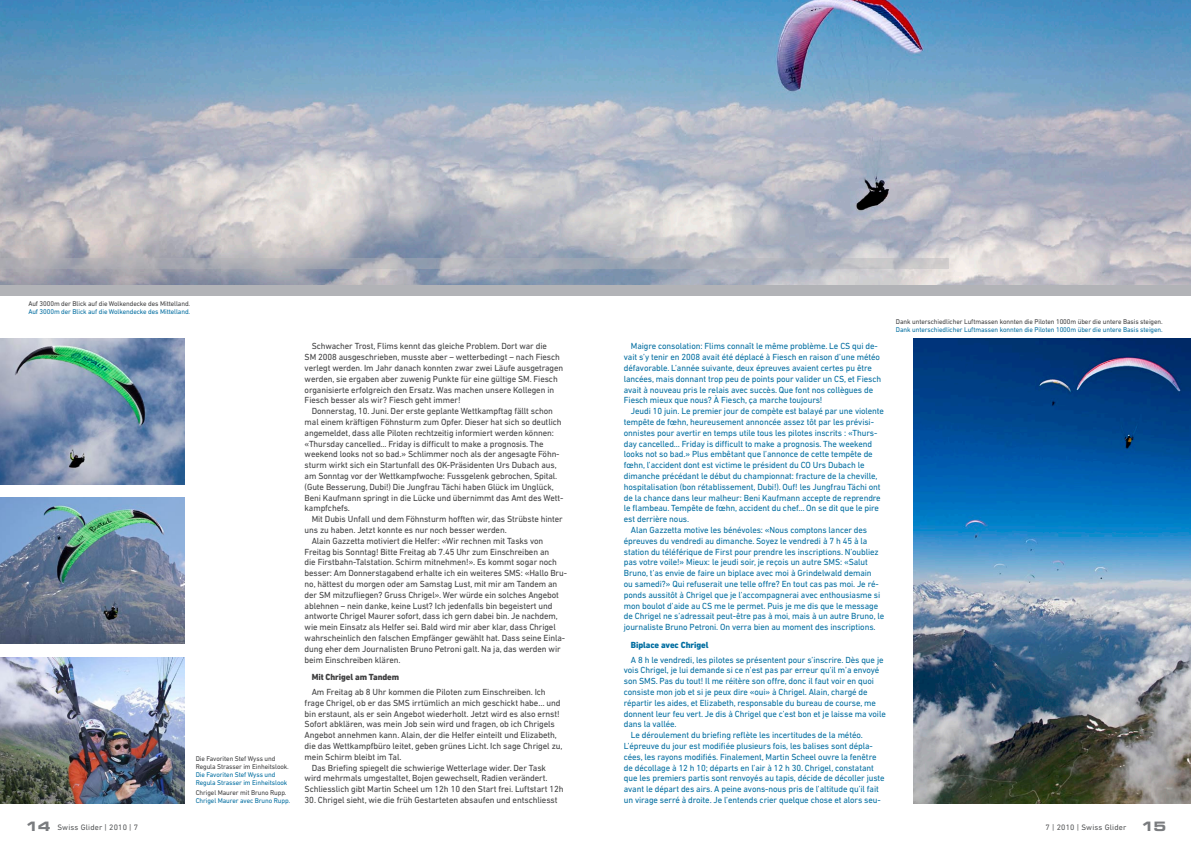
<style>
.page{position:relative;width:1191px;height:842px;background:#fff}
.page>*{position:absolute;margin:0;border:0;box-sizing:border-box;transform-origin:0 0}
.Lauftext_mit_Einzug{font:9px/10.8px "DIN Next LT Pro";letter-spacing:-.01em;color:#006da0}
.Lauftext_mit_Einzug-2{font:9px/10.8px "DIN Next LT Pro";letter-spacing:-.01em;color:#3e3e3f}
.Zwischentitel_d{font:800 9px "DIN Next LT Pro";letter-spacing:-.01em;color:#3e3e3f}
.Zwischentitel_d-2{font:800 9px "DIN Next LT Pro";letter-spacing:-.01em;color:#006da0}
.t1{font:8px "DIN Next LT Pro";letter-spacing:.02em;color:#545557}
.Bildlegende{font:7px/8px "DIN Next LT Pro";letter-spacing:-.01em;color:#3e3e3f}
.Bildlegende-2{font:7px/8px "DIN Next LT Pro";letter-spacing:-.01em;color:#006da0}
.s1{color:#006da0}
.s2{color:#3e3e3f}
.s3{font-family:"Eurostile Bold Extended Two";font-size:13px;color:#7a7c7f}
</style>
<div class="page">
<img style="left:0;top:0;width:1191px;height:285px">
<div style="left:0;top:285px;width:1191px;height:10px;background:#b2b3b7"></div>
<img style="left:0;top:339px;width:185px;height:146px">
<img style="left:0;top:658px;width:185px;height:145px">
<img style="left:0;top:498px;width:185px;height:146px">
<img style="left:914px;top:339px;width:277px;height:464px">
<svg style="left:0;top:258px;width:948px;height:10px;background:#acafb7"></svg>
<p class="Bildlegende" style="left:28px;top:300px;width:163px">Auf 3000m der Blick auf die Wolkendecke des Mittelland.<br><span class="s1">Auf 3000m der Blick auf die Wolkendecke des Mittelland.</span></p>
<p class="Bildlegende" style="left:196px;top:754px;width:95px">Die Favoriten Stef Wyss und<br>Regula Strasser im Einheitslook.<br><span class="s1">Die Favoriten Stef Wyss und<br>Regula Strasser im Einheitslook</span></p>
<p class="Bildlegende-2" style="left:196px;top:788px;width:96px"><span class="s2">Chrigel Maurer mit Bruno Rupp.<br></span>Chrigel Maurer avec Bruno Rupp.</p>
<p class="Lauftext_mit_Einzug-2" style="left:305px;top:341px;width:260px;text-indent:7px">Schwacher Trost, Flims kennt das gleiche Problem. Dort war die<br>SM 2008 ausgeschrieben, musste aber – wetterbedingt – nach Fiesch verlegt werden. Im Jahr danach konnten zwar zwei Läufe ausgetragen werden, sie ergaben aber zuwenig Punkte für eine gültige SM. Fiesch organisierte erfolgreich den Ersatz. Was machen unsere Kollegen in Fiesch besser als wir? Fiesch geht immer!</p>
<p class="Lauftext_mit_Einzug-2" style="left:305px;top:406px;width:260px;text-indent:7px">Donnerstag, 10. Juni. Der erste geplante Wettkampftag fällt schon mal einem kräftigen Föhnsturm zum Opfer. Dieser hat sich so deutlich angemeldet, dass alle Piloten rechtzeitig informiert werden können: «Thursday cancelled... Friday is difficult to make a prognosis. The weekend looks not so bad.» Schlimmer noch als der angesagte Föhn&shy;sturm wirkt sich ein Startunfall des OK-Präsidenten Urs Dubach aus, am Sonntag vor der Wettkampfwoche: Fussgelenk gebrochen, Spital. (Gute Besserung, Dubi!) Die Jungfrau Tächi haben Glück im Unglück, Beni Kaufmann springt in die Lücke und übernimmt das Amt des Wett&shy;kampfchefs.</p>
<p class="Lauftext_mit_Einzug-2" style="left:305px;top:514px;width:260px;text-indent:7px">Mit Dubis Unfall und dem Föhnsturm hofften wir, das Strübste hinter uns zu haben. Jetzt konnte es nur noch besser werden.</p>
<p class="Lauftext_mit_Einzug-2" style="left:305px;top:535px;width:264px;text-indent:7px">Alain Gazzetta motiviert die Helfer: «Wir rechnen mit Tasks von Freitag bis Sonntag! Bitte Freitag ab 7.45 Uhr zum Einschreiben an<br>die Firstbahn-Talstation. Schirm mitnehmen!». Es kommt sogar noch besser: Am Donnerstagabend erhalte ich ein weiteres SMS: «Hallo Bru&shy;no, hättest du morgen oder am Samstag Lust, mit mir am Tandem an der SM mitzufliegen? Gruss Chrigel». Wer würde ein solches Angebot ablehnen – nein danke, keine Lust? Ich jedenfalls bin begeistert und antworte Chrigel Maurer sofort, dass ich gern dabei bin. Je nachdem, wie mein Einsatz als Helfer sei. Bald wird mir aber klar, dass Chrigel wahrscheinlich den falschen Empfänger gewählt hat. Dass seine Einla&shy;dung eher dem Journalisten Bruno Petroni galt. Na ja, das werden wir beim Einschreiben klären.</p>
<p class="Zwischentitel_d" style="left:312px;top:672px;width:89px">Mit Chrigel am Tandem</p>
<p class="Lauftext_mit_Einzug-2" style="left:305px;top:686px;width:259px;text-indent:7px">Am Freitag ab 8 Uhr kommen die Piloten zum Einschreiben. Ich frage Chrigel, ob er das SMS irrtümlich an mich geschickt habe… und bin erstaunt, als er sein Angebot wiederholt. Jetzt wird es also ernst!<br>Sofort abklären, was mein Job sein wird und fragen, ob ich Chrigels Angebot annehmen kann. Alain, der die Helfer einteilt und Elizabeth, die das Wettkampfbüro leitet, geben grünes Licht. Ich sage Chrigel zu, mein Schirm bleibt im Tal.</p>
<p class="Lauftext_mit_Einzug-2" style="left:305px;top:762px;width:260px;text-indent:7px">Das Briefing spiegelt die schwierige Wetterlage wider. Der Task wird mehrmals umgestaltet, Bojen gewechselt, Radien verändert.<br>Schliesslich gibt Martin Scheel um 12h 10 den Start frei. Luftstart 12h</p>
<p class="Lauftext_mit_Einzug-2" style="left:305px;top:794px;width:254px">30. Chrigel sieht, wie die früh Gestarteten absaufen und entschliesst</p>
<p class="Lauftext_mit_Einzug" style="left:624px;top:341px;width:259px;text-indent:7px">Maigre consolation: Flims connaît le même problème. Le CS qui de&shy;vait s’y tenir en 2008 avait été déplacé à Fiesch en raison d’une météo défavorable. L’année suivante, deux épreuves avaient certes pu être lancées, mais donnant trop peu de points pour valider un CS, et Fiesch avait à nouveau pris le relais avec succès. Que font nos collègues de Fiesch mieux que nous? À Fiesch, ça marche toujours!</p>
<p class="Lauftext_mit_Einzug" style="left:624px;top:406px;width:262px;text-indent:7px">Jeudi 10 juin. Le premier jour de compète est balayé par une violente tempête de fœhn, heureusement annoncée assez tôt par les prévisi&shy;onnistes pour avertir en temps utile tous les pilotes inscrits : «Thurs&shy;day cancelled... Friday is difficult to make a prognosis. The weekend looks not so bad.» Plus embêtant que l’annonce de cette tempête de fœhn, l’accident dont est victime le président du CO Urs Dubach le dimanche précédant le début du championnat: fracture de la cheville, hospitalisation (bon rétablissement, Dubi!). Ouf! les Jungfrau Tächi ont de la chance dans leur malheur: Beni Kaufmann accepte de reprendre le flambeau. Tempête de fœhn, accident du chef… On se dit que le pire est derrière nous.</p>
<p class="Lauftext_mit_Einzug" style="left:624px;top:524px;width:262px;text-indent:7px">Alan Gazzetta motive les bénévoles: «Nous comptons lancer des épreuves du vendredi au dimanche. Soyez le vendredi à 7 h 45 à la station du téléférique de First pour prendre les inscriptions. N’oubliez pas votre voile!» Mieux: le jeudi soir, je reçois un autre SMS: «Salut Bruno, t’as envie de faire un biplace avec moi à Grindelwald demain<br>ou samedi?» Qui refuserait une telle offre? En tout cas pas moi. Je ré&shy;ponds aussitôt à Chrigel que je l’accompagnerai avec enthousiasme si mon boulot d’aide au CS me le permet. Puis je me dis que le message de Chrigel ne s’adressait peut-être pas à moi, mais à un autre Bruno, le journaliste Bruno Petroni. On verra bien au moment des inscriptions.</p>
<p class="Zwischentitel_d-2" style="left:631px;top:639px;width:79px">Biplace avec Chrigel</p>
<p class="Lauftext_mit_Einzug" style="left:624px;top:654px;width:263px;text-indent:7px">A 8 h le vendredi, les pilotes se présentent pour s’inscrire. Dès que je vois Chrigel, je lui demande si ce n’est pas par erreur qu’il m’a envoyé son SMS. Pas du tout! Il me réitère son offre, donc il faut voir en quoi consiste mon job et si je peux dire «oui» à Chrigel. Alain, chargé de répartir les aides, et Elizabeth, responsable du bureau de course, me donnent leur feu vert. Je dis à Chrigel que c’est bon et je laisse ma voile dans la vallée.</p>
<p class="Lauftext_mit_Einzug" style="left:624px;top:730px;width:262px;text-indent:7px">Le déroulement du briefing reflète les incertitudes de la météo.<br>L’épreuve du jour est modifiée plusieurs fois, les balises sont dépla&shy;cées, les rayons modifiés. Finalement, Martin Scheel ouvre la fenêtre de décollage à 12 h 10; départs en l’air à 12 h 30. Chrigel, constatant que les premiers partis sont renvoyés au tapis, décide de décoller juste avant le départ des airs. A peine avons-nous pris de l’altitude qu’il fait un virage serré à droite. Je l’entends crier quelque chose et alors seu-</p>
<p class="Bildlegende" style="left:896px;top:317px;width:268px">Dank unterschiedlicher Luftmassen konnten die Piloten 1000m über die untere Basis steigen.<br><span class="s1">Dank unterschiedlicher Luftmassen konnten die Piloten 1000m über die untere Basis steigen.</span></p>
<p class="t1" style="left:25px;top:823px;width:115px"><span class="s3">14</span> Swiss Glider | 2010 | 7</p>
<p class="t1" style="left:1045px;top:823px;width:122px">7 | 2010 | Swiss Glider <span class="s3">15</span></p>
</div>
